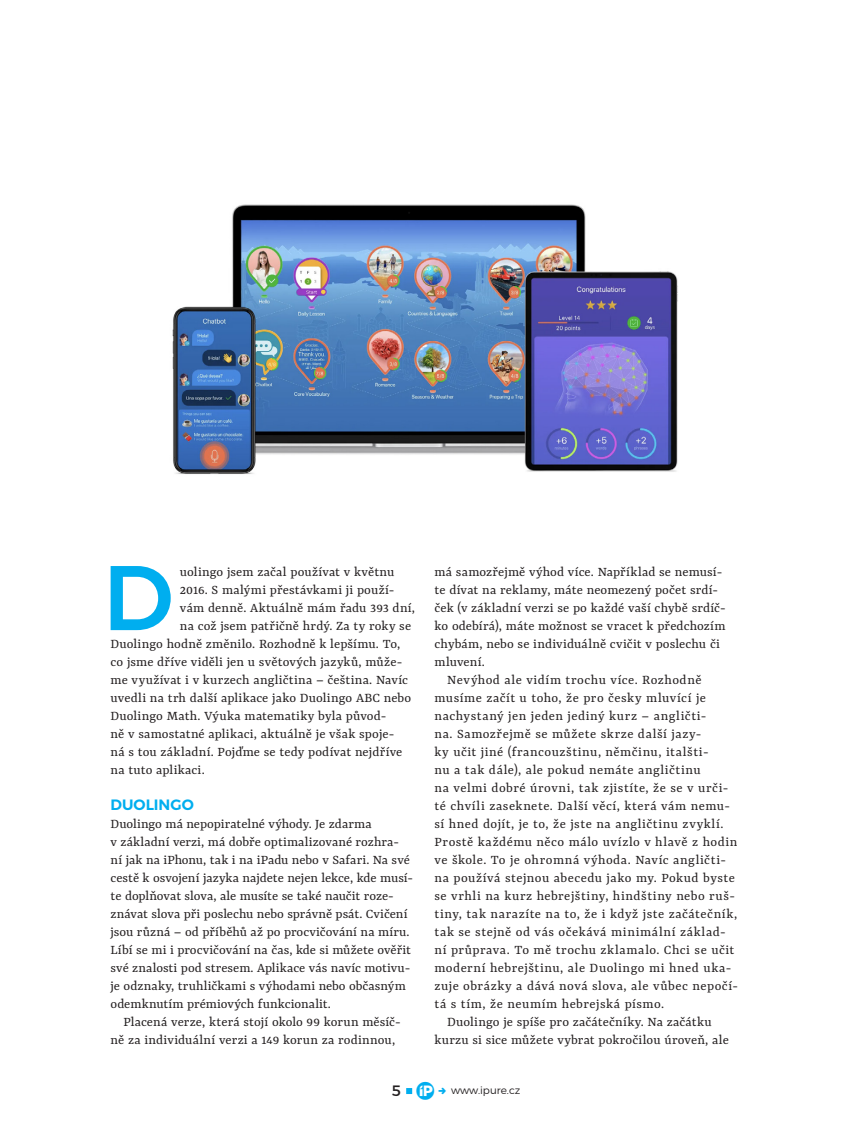
<style>
.page{position:relative;width:851px;height:1127px;background:#fff}
.page>*{position:absolute;margin:0;border:0;box-sizing:border-box;transform-origin:0 0}
.t1{font:500 91.5px "Montserrat";color:#00aeef}
.t2{font:600 15px "Montserrat";color:#00aeef}
.t3{font:15px "Montserrat";color:#231f20}
.t4{font:14.4px/18px "Yrsa";letter-spacing:.015em;color:#231f20}
.t5{font:14.4px "Yrsa";letter-spacing:.035em;color:#231f20}
.t6{font:14.4px "Yrsa";letter-spacing:.04em;color:#231f20}
.t7{font:300 10.5px "Montserrat";color:#231f20}
.s1{font-family:"i Pure";font-size:25.5px;color:#00aeef}
</style>
<div class="page">
<img style="left:172px;top:204px;width:506px;height:270px">
<svg style="left:406px;top:1088px;width:6px;height:6px"></svg>
<h1 class="t1" style="left:103px;top:524px;width:72px">D</h1>
<p class="t4" style="left:180px;top:563px;width:216px">uolingo jsem začal používat v květnu</p>
<p class="t4" style="left:180px;top:581px;width:216px">2016. S malými přestávkami ji použí-</p>
<p class="t4" style="left:180px;top:599px;width:237px">vám denně. Aktuálně mám řadu 393 dní,</p>
<p class="t4" style="left:180px;top:617px;width:233px">na což jsem patřičně hrdý. Za ty roky se</p>
<p class="t4" style="left:111px;top:635px;width:291px">Duolingo hodně změnilo. Rozhodně k lepšímu. To,</p>
<p class="t4" style="left:111px;top:653px;width:293px">co jsme dříve viděli jen u světových jazyků, může-</p>
<p class="t4" style="left:111px;top:671px;width:299px">me využívat i v kurzech angličtina – čeština. Navíc</p>
<p class="t4" style="left:111px;top:689px;width:302px">uvedli na trh další aplikace jako Duolingo ABC nebo</p>
<p class="t4" style="left:111px;top:707px;width:277px">Duolingo Math. Výuka matematiky byla původ-</p>
<p class="t4" style="left:111px;top:725px;width:285px">ně v samostatné aplikaci, aktuálně je však spoje-</p>
<p class="t4" style="left:111px;top:743px;width:293px">ná s tou základní. Pojďme se tedy podívat nejdříve</p>
<p class="t4" style="left:111px;top:761px;width:96px">na tuto aplikaci.</p>
<p class="t2" style="left:111px;top:792px;width:85px">DUOLINGO</p>
<p class="t4" style="left:111px;top:815px;width:304px">Duolingo má nepopiratelné výhody. Je zdarma<br>v základní verzi, má dobře optimalizované rozhra&shy;ní jak na iPhonu, tak i na iPadu nebo v Safari. Na své cestě k osvojení jazyka najdete nejen lekce, kde musí&shy;te doplňovat slova, ale musíte se také naučit roze&shy;znávat slova při poslechu nebo správně psát. Cvičení jsou různá – od příběhů až po procvičování na míru.<br>Líbí se mi i procvičování na čas, kde si můžete ověřit své znalosti pod stresem. Aplikace vás navíc motivu&shy;je odznaky, truhličkami s výhodami nebo občasným odemknutím prémiových funkcionalit.</p>
<p class="t4" style="left:111px;top:1013px;width:292px;text-indent:13px">Placená verze, která stojí okolo 99 korun měsíč&shy;ně za individuální verzi a 149 korun za rodinnou,</p>
<p class="t4" style="left:434px;top:563px;width:289px">má samozřejmě výhod více. Například se nemusí-</p>
<p class="t4" style="left:434px;top:581px;width:285px">te dívat na reklamy, máte neomezený počet srdí-</p>
<p class="t4" style="left:434px;top:599px;width:293px">ček (v základní verzi se po každé vaší chybě srdíč-</p>
<p class="t4" style="left:434px;top:617px;width:292px">ko odebírá), máte možnost se vracet k předchozím</p>
<p class="t4" style="left:434px;top:635px;width:287px">chybám, nebo se individuálně cvičit v poslechu či</p>
<p class="t4" style="left:434px;top:653px;width:52px">mluvení.</p>
<p class="t5" style="left:447px;top:672px;width:256px">Nevýhod ale vidím trochu více. Rozhodně</p>
<p class="t4" style="left:434px;top:689px;width:273px">musíme začít u toho, že pro česky mluvící je</p>
<p class="t5" style="left:434px;top:708px;width:273px">nachystaný jen jeden jediný kurz – angličti-</p>
<p class="t5" style="left:434px;top:726px;width:268px">na. Samozřejmě se můžete skrze další jazy-</p>
<p class="t5" style="left:434px;top:744px;width:275px">ky učit jiné (francouzštinu, němčinu, italšti-</p>
<p class="t6" style="left:434px;top:762px;width:268px">nu a tak dále), ale pokud nemáte angličtinu</p>
<p class="t5" style="left:434px;top:780px;width:295px">na velmi dobré úrovni, tak zjistíte, že se v urči-</p>
<p class="t5" style="left:434px;top:798px;width:297px">té chvíli zaseknete. Další věcí, která vám nemu-</p>
<p class="t5" style="left:434px;top:816px;width:290px">sí hned dojít, je to, že jste na angličtinu zvyklí.</p>
<p class="t5" style="left:434px;top:834px;width:304px">Prostě každému něco málo uvízlo v hlavě z hodin</p>
<p class="t4" style="left:434px;top:851px;width:293px">ve škole. To je ohromná výhoda. Navíc angličti-</p>
<p class="t4" style="left:434px;top:869px;width:302px">na používá stejnou abecedu jako my. Pokud byste</p>
<p class="t5" style="left:434px;top:888px;width:302px">se vrhli na kurz hebrejštiny, hindštiny nebo ruš-</p>
<p class="t5" style="left:434px;top:906px;width:304px">tiny, tak narazíte na to, že i když jste začátečník,</p>
<p class="t6" style="left:434px;top:924px;width:292px">tak se stejně od vás očekává minimální základ-</p>
<p class="t5" style="left:434px;top:942px;width:301px">ní průprava. To mě trochu zklamalo. Chci se učit</p>
<p class="t5" style="left:434px;top:960px;width:298px">moderní hebrejštinu, ale Duolingo mi hned uka-</p>
<p class="t5" style="left:434px;top:978px;width:305px">zuje obrázky a dává nová slova, ale vůbec nepočí-</p>
<p class="t5" style="left:434px;top:996px;width:231px">tá s tím, že neumím hebrejská písmo.</p>
<p class="t4" style="left:447px;top:1013px;width:266px">Duolingo je spíše pro začátečníky. Na začátku</p>
<p class="t4" style="left:434px;top:1031px;width:296px">kurzu si sice můžete vybrat pokročilou úroveň, ale</p>
<p class="t3" style="left:392px;top:1079px;width:43px">5 <span class="s1">C</span></p>
<p class="t7" style="left:451px;top:1082px;width:71px">www.ipure.cz</p>
</div>
